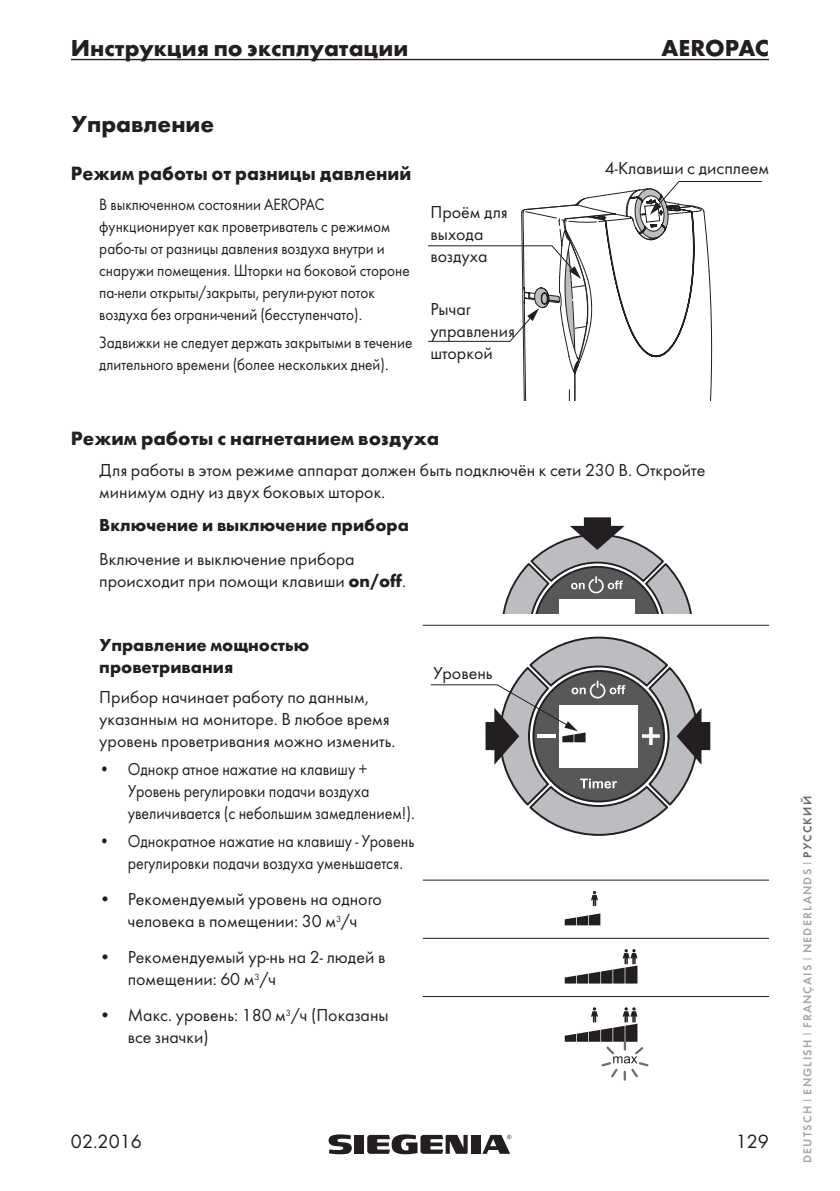
<style>
.page{position:relative;width:840px;height:1191px;background:#fff}
.page>*{position:absolute;margin:0;border:0;box-sizing:border-box;transform-origin:0 0}
.t1{font:700 24px "Futura";color:#231f20}
.t2{font:700 20px "Futura";color:#231f20}
.t3{font:700 20px "Futura";color:#231f20;scale:.96 1}
.t4{font:20px "Futura Boo";color:#231f20}
.t5{font:18px/22px "Futura Boo";color:#231f20}
.t6{font:18px/22px "Futura Boo";color:#231f20;scale:.89 1}
.t7{font:700 18px/22px "Futura";color:#231f20}
.t8{font:17px/22px "Futura Boo";color:#231f20;scale:.9 1}
.t9{font:12px "Futura Dem";letter-spacing:.1em;color:#a8a9ad}
.s1{font-family:"Futura";font-weight:700}
.s2{color:#6c6d70}
</style>
<div class="page">
<hr style="left:71px;top:59px;width:697px;height:1px;background:#231f20">
<svg style="left:351px;top:1134px;width:159px;height:20px"></svg>
<div style="left:354px;top:1134px;width:10px;height:19px;background:#231f20"></div>
<svg style="left:328px;top:1134px;width:23px;height:20px"></svg>
<div style="left:470px;top:1134px;width:10px;height:19px;background:#231f20"></div>
<svg style="left:367px;top:1134px;width:100px;height:20px"></svg>
<svg style="left:482px;top:1134px;width:29px;height:19px"></svg>
<svg style="left:428px;top:181px;width:333px;height:220px"></svg>
<hr style="left:422px;top:879px;width:346px;height:1px;background:#231f20">
<hr style="left:422px;top:937px;width:346px;height:1px;background:#231f20">
<hr style="left:422px;top:996px;width:346px;height:1px;background:#231f20">
<hr style="left:422px;top:625px;width:346px;height:1px;background:#231f20">
<svg style="left:502px;top:517px;width:190px;height:97px"></svg>
<svg style="left:430px;top:636px;width:280px;height:200px"></svg>
<svg style="left:564px;top:913px;width:36px;height:12px"></svg>
<svg style="left:591px;top:891px;width:6px;height:15px"></svg>
<svg style="left:564px;top:949px;width:73px;height:34px"></svg>
<svg style="left:564px;top:1007px;width:84px;height:73px"></svg>
<h1 class="t1" style="left:71px;top:33px;width:338px">Инструкция по эксплуатации</h1>
<h1 class="t1" style="left:661px;top:33px;width:109px">AEROPAC</h1>
<h1 class="t1" style="left:71px;top:109px;width:145px">Управление</h1>
<p class="t3" style="left:71px;top:161px;width:356px">Режим работы от разницы давлений</p>
<p class="t8" style="left:99px;top:193px;width:346px">В выключенном состоянии AEROPAC функционирует как проветриватель с режимом рабо-ты от разницы давления воздуха внутри и снаружи помещения. Шторки на боковой стороне па-нели открыты/закрыты, регули-руют поток воздуха без ограни-чений (бесступенчато).</p>
<p class="t8" style="left:99px;top:331px;width:349px">Задвижки не следует держать закрытыми в течение длительного времени (более нескольких дней).</p>
<p class="t5" style="left:430px;top:201px;width:79px">Проём для выхода воздуха</p>
<p class="t5" style="left:430px;top:298px;width:86px">Рычаг управления шторкой</p>
<p class="t5" style="left:604px;top:157px;width:166px">4-Клавиши с дисплеем</p>
<p class="t2" style="left:71px;top:426px;width:369px">Режим работы с нагнетанием воздуха</p>
<p class="t5" style="left:99px;top:458px;width:607px">Для работы в этом режиме аппарат должен быть подключён к сети 230 В. Откройте минимум одну из двух боковых шторок.</p>
<p class="t7" style="left:99px;top:514px;width:311px">Включение и выключение прибора</p>
<p class="t5" style="left:99px;top:548px;width:308px">Включение и выключение прибора происходит при помощи клавиши <span class="s1">on/off</span>.</p>
<p class="t7" style="left:99px;top:633px;width:211px">Управление мощностью проветривания</p>
<p class="t5" style="left:99px;top:686px;width:297px">Прибор начинает работу по данным, указанным на мониторе. В любое время уровень проветривания можно изменить.</p>
<p class="t6" style="left:128px;top:758px;width:324px;text-indent:-28px">• Однокр атное нажатие на клавишу +<br>Уровень регулировки подачи воздуха увеличивается (с небольшим замедлением!).</p>
<p class="t6" style="left:128px;top:829px;width:323px;text-indent:-28px">• Однократное нажатие на клавишу - Уровень регулировки подачи воздуха уменьшается.</p>
<p class="t5" style="left:99px;top:888px;width:284px;text-align:center">• Рекомендуемый уровень на одного человека в помещении: 30 м<sup>3</sup>/ч</p>
<p class="t5" style="left:128px;top:946px;width:259px;text-indent:-28px">• Рекомендуемый ур-нь на 2- людей в помещении: 60 м<sup>3</sup>/ч</p>
<p class="t5" style="left:128px;top:1004px;width:262px;text-indent:-28px">• Макс. уровень: 180 м<sup>3</sup>/ч (Показаны все значки)</p>
<p class="t5" style="left:433px;top:662px;width:61px">Уровень</p>
<p class="t4" style="left:71px;top:1129px;width:72px">02.2016</p>
<p class="t4" style="left:735px;top:1129px;width:35px">129</p>
<p class="t9" style="left:798px;top:1162px;width:368px;rotate:-90deg">deutsch english français Nederlands <span class="s2">русский</span></p>
</div>
